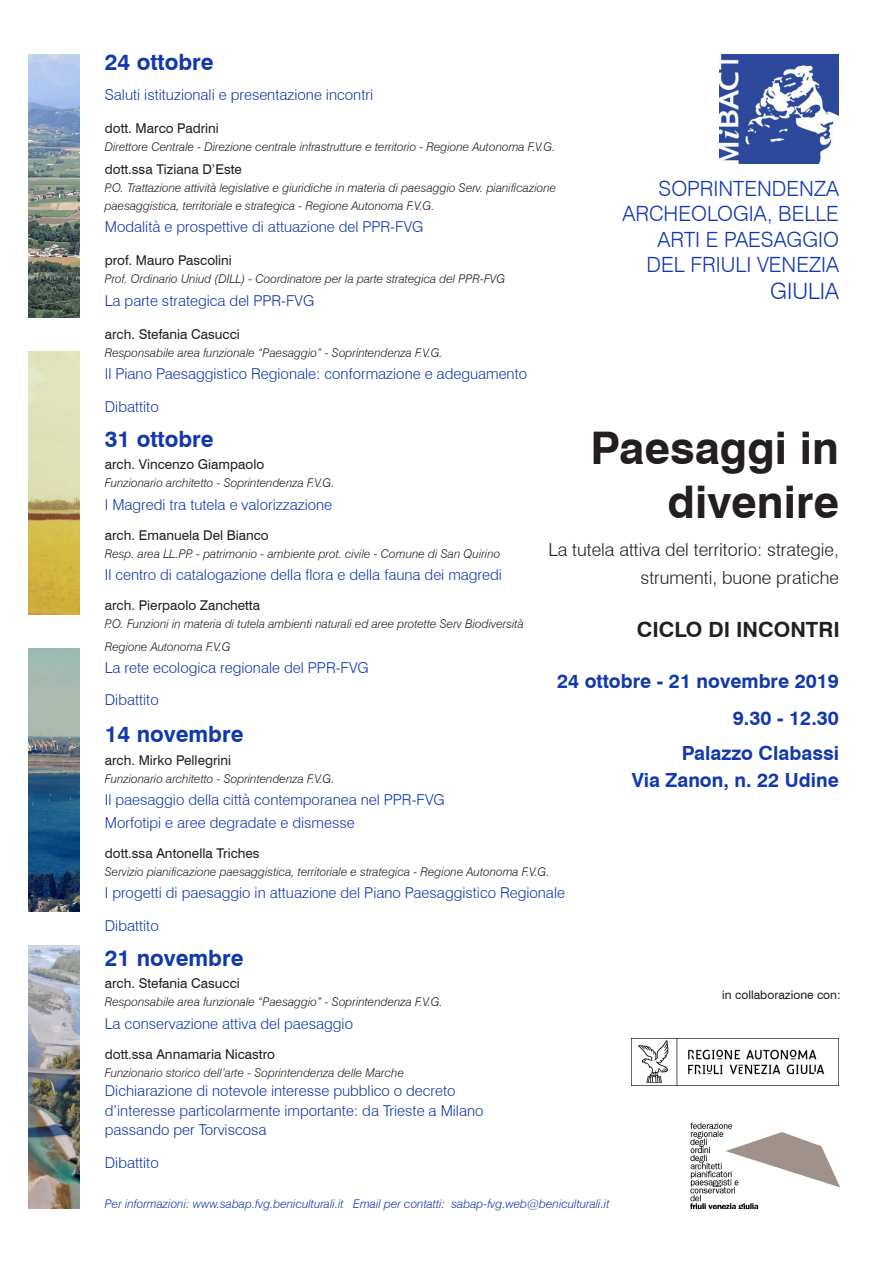
<style>
.page{position:relative;width:893px;height:1263px;background:#fff}
.page>*{position:absolute;margin:0;border:0;box-sizing:border-box;transform-origin:0 0}
.t1{font:700 45px/54px "Swiss 721 BT";color:#231f20;text-align:right}
.t2{font:700 22.5px "Swiss 721 BT";color:#1238ad}
.t3{font:300 22.5px "Swiss 721 BT";color:#1238ad}
.t4{font:300 21px/25.2px "Swiss 721 BT";color:#1238ad;text-align:right}
.t5{font:700 21px "Swiss 721 BT";color:#231f20}
.t6{font:700 19.5px "Swiss 721 BT";color:#1238ad}
.t7{font:300 18px/27.9px "Swiss 721 BT";color:#231f20;text-align:right}
.t8{font:300 15px "Swiss 721 BT";color:#1238ad}
.t9{font:13.5px "Swiss 721 BT";color:#231f20}
.t10{font:italic 300 12px/18px "Swiss 721 BT";color:#231f20}
.t11{font:italic 300 12px "Swiss 721 BT";color:#1238ad}
.t12{font:12px "Swiss 721 BT";color:#231f20}
</style>
<div class="page">
<img style="left:28px;top:351px;width:51px;height:263px">
<img style="left:28px;top:648px;width:51px;height:263px">
<img style="left:28px;top:54px;width:52px;height:264px">
<img style="left:28px;top:945px;width:51px;height:263px">
<img style="left:719px;top:55px;width:120px;height:109px">
<img style="left:631px;top:1039px;width:194px;height:46px">
<img style="left:689px;top:1122px;width:151px;height:86px">
<p class="t2" style="left:105px;top:49px;width:110px">24 ottobre</p>
<p class="t8" style="left:105px;top:86px;width:270px">Saluti istituzionali e presentazione incontri</p>
<p class="t9" style="left:105px;top:120px;width:116px">dott. Marco Padrini</p>
<p class="t10" style="left:105px;top:138px;width:452px">Direttore Centrale - Direzione centrale infrastrutture e territorio - Regione Autonoma F.V.G.</p>
<p class="t9" style="left:105px;top:161px;width:139px">dott.ssa Tiziana D’Este</p>
<p class="t10" style="left:105px;top:178px;width:453px">P.O. Trattazione attività legislative e giuridiche in materia di paesaggio Serv. pianificazione paesaggistica, territoriale e strategica - Regione Autonoma F.V.G.</p>
<p class="t8" style="left:105px;top:218px;width:320px">Modalità e prospettive di attuazione del PPR-FVG</p>
<p class="t9" style="left:105px;top:252px;width:129px">prof. Mauro Pascolini</p>
<p class="t10" style="left:105px;top:270px;width:402px">Prof. Ordinario Uniud (DILL) - Coordinatore per la parte strategica del PPR-FVG</p>
<p class="t8" style="left:105px;top:291px;width:211px">La parte strategica del PPR-FVG</p>
<p class="t9" style="left:105px;top:326px;width:136px">arch. Stefania Casucci</p>
<p class="t10" style="left:105px;top:343px;width:339px">Responsabile area funzionale “Paesaggio” - Soprintendenza F.V.G.</p>
<p class="t8" style="left:105px;top:365px;width:424px">Il Piano Paesaggistico Regionale: conformazione e adeguamento</p>
<p class="t8" style="left:105px;top:398px;width:55px">Dibattito</p>
<p class="t2" style="left:105px;top:425px;width:110px">31 ottobre</p>
<p class="t9" style="left:105px;top:456px;width:161px">arch. Vincenzo Giampaolo</p>
<p class="t10" style="left:105px;top:474px;width:231px">Funzionario architetto - Soprintendenza F.V.G.</p>
<p class="t8" style="left:105px;top:495px;width:229px">I Magredi tra tutela e valorizzazione</p>
<p class="t9" style="left:105px;top:527px;width:165px">arch. Emanuela Del Bianco</p>
<p class="t10" style="left:105px;top:544px;width:397px">Resp. area LL.PP. - patrimonio - ambiente prot. civile - Comune di San Quirino</p>
<p class="t8" style="left:105px;top:566px;width:399px">Il centro di catalogazione della flora e della fauna dei magredi</p>
<p class="t9" style="left:105px;top:597px;width:157px">arch. Pierpaolo Zanchetta</p>
<p class="t10" style="left:105px;top:615px;width:421px">P.O. Funzioni in materia di tutela ambienti naturali ed aree protette Serv Biodiversità</p>
<p class="t10" style="left:105px;top:637px;width:127px">Regione Autonoma F.V.G</p>
<p class="t8" style="left:105px;top:659px;width:266px">La rete ecologica regionale del PPR-FVG</p>
<p class="t8" style="left:105px;top:690px;width:55px">Dibattito</p>
<p class="t2" style="left:105px;top:721px;width:140px">14 novembre</p>
<p class="t9" style="left:105px;top:752px;width:128px">arch. Mirko Pellegrini</p>
<p class="t10" style="left:105px;top:769px;width:231px">Funzionario architetto - Soprintendenza F.V.G.</p>
<p class="t8" style="left:105px;top:791px;width:342px">Il paesaggio della città contemporanea nel PPR-FVG</p>
<p class="t8" style="left:105px;top:813px;width:251px">Morfotipi e aree degradate e dismesse</p>
<p class="t9" style="left:105px;top:845px;width:156px">dott.ssa Antonella Triches</p>
<p class="t10" style="left:105px;top:862px;width:446px">Servizio pianificazione paesaggistica, territoriale e strategica - Regione Autonoma F.V.G.</p>
<p class="t8" style="left:105px;top:884px;width:462px">I progetti di paesaggio in attuazione del Piano Paesaggistico Regionale</p>
<p class="t8" style="left:105px;top:917px;width:55px">Dibattito</p>
<p class="t2" style="left:105px;top:944px;width:140px">21 novembre</p>
<p class="t9" style="left:105px;top:975px;width:136px">arch. Stefania Casucci</p>
<p class="t10" style="left:105px;top:993px;width:339px">Responsabile area funzionale “Paesaggio” - Soprintendenza F.V.G.</p>
<p class="t8" style="left:105px;top:1014px;width:250px">La conservazione attiva del paesaggio</p>
<p class="t9" style="left:105px;top:1046px;width:172px">dott.ssa Annamaria Nicastro</p>
<p class="t10" style="left:105px;top:1063px;width:301px">Funzionario storico dell’arte - Soprintendenza delle Marche</p>
<p class="t8" style="left:105px;top:1082px;width:352px">Dichiarazione di notevole interesse pubblico o decreto</p>
<p class="t8" style="left:105px;top:1101px;width:380px">d’interesse particolarmente importante: da Trieste a Milano</p>
<p class="t8" style="left:105px;top:1121px;width:163px">passando per Torviscosa</p>
<p class="t8" style="left:105px;top:1154px;width:55px">Dibattito</p>
<p class="t11" style="left:105px;top:1197px;width:506px">Per informazioni: www.sabap.fvg.beniculturali.it Email per contatti: sabap-fvg.web@beniculturali.it</p>
<p class="t4" style="left:659px;top:176px;width:182px">SOPRINTENDENZA</p>
<p class="t4" style="left:622px;top:201px;width:218px">ARCHEOLOGIA, BELLE<br>ARTI E PAESAGGIO</p>
<p class="t4" style="left:646px;top:252px;width:194px">DEL FRIULI VENEZIA</p>
<p class="t3" style="left:770px;top:277px;width:70px">GIULIA</p>
<p class="t1" style="left:590px;top:421px;width:250px">Paesaggi in divenire</p>
<p class="t7" style="left:548px;top:535px;width:292px">La tutela attiva del territorio: strategie, strumenti, buone pratiche</p>
<p class="t5" style="left:637px;top:617px;width:205px">CICLO DI INCONTRI</p>
<p class="t6" style="left:557px;top:669px;width:283px">24 ottobre - 21 novembre 2019</p>
<p class="t6" style="left:733px;top:706px;width:108px">9.30 - 12.30</p>
<p class="t6" style="left:682px;top:741px;width:159px">Palazzo Clabassi</p>
<p class="t6" style="left:632px;top:768px;width:209px">Via Zanon, n. 22 Udine</p>
<p class="t12" style="left:722px;top:988px;width:120px">in collaborazione con:</p>
</div>
